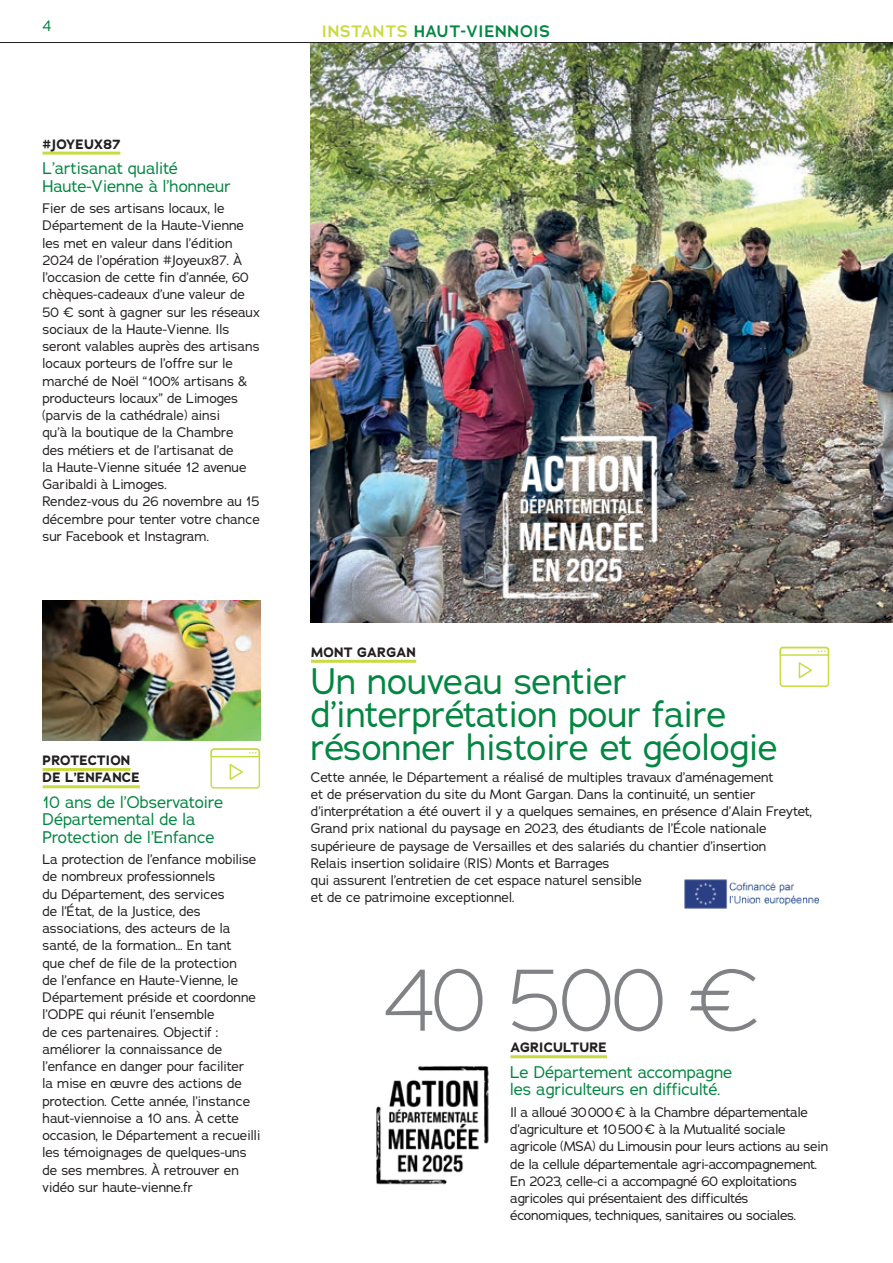
<style>
.page{position:relative;width:893px;height:1263px;background:#fff}
.page>*{position:absolute;margin:0;border:0;box-sizing:border-box;transform-origin:0 0}
.t1{font:300 87px "Adrianna";color:#808285}
.t2{font:36px/33px "Adrianna";color:#028641}
.t3{font:16.5px/17.2px "Adrianna";color:#028641}
.t4{font:600 16.5px "Adrianna";letter-spacing:.025em;color:#028641}
.t5{font:15px "Adrianna";color:#028641}
.t6{font:13.5px/17.2px "Adrianna";color:#231f20}
.t7{font:700 13.5px/17.2px "Adrianna";letter-spacing:.015em;color:#231f20}
.s1{color:#c9db43}
</style>
<div class="page">
<img style="left:311px;top:43px;width:582px;height:580px">
<hr style="left:43px;top:768px;width:88px;height:3px;background:#c9db43">
<hr style="left:43px;top:785px;width:97px;height:3px;background:#c9db43">
<hr style="left:43px;top:152px;width:77px;height:3px;background:#c9db43">
<hr style="left:311px;top:660px;width:105px;height:3px;background:#c9db43">
<hr style="left:510px;top:1055px;width:97px;height:3px;background:#c9db43">
<hr style="left:0;top:42px;width:893px;height:1px;background:#231f20">
<svg style="left:780px;top:647px;width:49px;height:40px"></svg>
<svg style="left:210px;top:748px;width:50px;height:40px"></svg>
<img style="left:43px;top:600px;width:217px;height:140px">
<img style="left:376px;top:1066px;width:113px;height:119px">
<img style="left:684px;top:879px;width:135px;height:30px">
<img style="left:489px;top:423px;width:178px;height:200px">
<p class="t5" style="left:43px;top:16px;width:10px">4</p>
<p class="t4" style="left:322px;top:20px;width:230px"><span class="s1">INSTANTS</span> HAUT-VIENNOIS</p>
<p class="t7" style="left:43px;top:135px;width:79px">#JOYEUX87</p>
<p class="t3" style="left:43px;top:160px;width:190px">L’artisanat qualité<br>Haute-Vienne à l’honneur</p>
<p class="t6" style="left:43px;top:199px;width:219px">Fier de ses artisans locaux, le<br>Département de la Haute-Vienne les met en valeur dans l’édition<br>2024 de l’opération #Joyeux87. À l’occasion de cette fin d’année, 60 chèques-cadeaux d’une valeur de<br>50 € sont à gagner sur les réseaux sociaux de la Haute-Vienne. Ils seront valables auprès des artisans locaux porteurs de l’offre sur le marché de Noël “100% artisans &amp; producteurs locaux” de Limoges (parvis de la cathédrale) ainsi<br>qu’à la boutique de la Chambre<br>des métiers et de l’artisanat de<br>la Haute-Vienne située 12 avenue<br>Garibaldi à Limoges.<br>Rendez-vous du 26 novembre au 15 décembre pour tenter votre chance sur Facebook et Instagram.</p>
<p class="t7" style="left:43px;top:752px;width:99px">PROTECTION<br>DE L’ENFANCE</p>
<p class="t3" style="left:43px;top:793px;width:182px">10 ans de l’Observatoire<br>Départemental de la<br>Protection de l’Enfance</p>
<p class="t6" style="left:43px;top:850px;width:219px">La protection de l’enfance mobilise de nombreux professionnels<br>du Département, des services<br>de l’État, de la Justice, des associations, des acteurs de la santé, de la formation... En tant<br>que chef de file de la protection<br>de l’enfance en Haute-Vienne, le<br>Département préside et coordonne l’ODPE qui réunit l’ensemble<br>de ces partenaires. Objectif : améliorer la connaissance de l’enfance en danger pour faciliter<br>la mise en œuvre des actions de protection. Cette année, l’instance haut-viennoise a 10 ans. À cette occasion, le Département a recueilli les témoignages de quelques-uns de ses membres. À retrouver en vidéo sur haute-vienne.fr</p>
<p class="t7" style="left:311px;top:643px;width:107px">MONT GARGAN</p>
<h2 class="t2" style="left:311px;top:664px;width:469px">Un nouveau sentier d’interprétation pour faire résonner histoire et géologie</h2>
<p class="t6" style="left:311px;top:768px;width:503px">Cette année, le Département a réalisé de multiples travaux d’aménagement<br>et de préservation du site du Mont Gargan. Dans la continuité, un sentier d’interprétation a été ouvert il y a quelques semaines, en présence d’Alain Freytet, Grand prix national du paysage en 2023, des étudiants de l’École nationale supérieure de paysage de Versailles et des salariés du chantier d’insertion<br>Relais insertion solidaire (RIS) Monts et Barrages<br>qui assurent l’entretien de cet espace naturel sensible<br>et de ce patrimoine exceptionnel.</p>
<h1 class="t1" style="left:384px;top:946px;width:378px">40 500 €</h1>
<p class="t7" style="left:510px;top:1039px;width:98px">AGRICULTURE</p>
<p class="t3" style="left:510px;top:1063px;width:223px">Le Département accompagne les agriculteurs en difficulté.</p>
<p class="t6" style="left:510px;top:1103px;width:320px">Il a alloué 30000€ à la Chambre départementale d’agriculture et 10500€ à la Mutualité sociale agricole (MSA) du Limousin pour leurs actions au sein de la cellule départementale agri-accompagnement.<br>En 2023, celle-ci a accompagné 60 exploitations agricoles qui présentaient des difficultés économiques, techniques, sanitaires ou sociales.</p>
</div>
